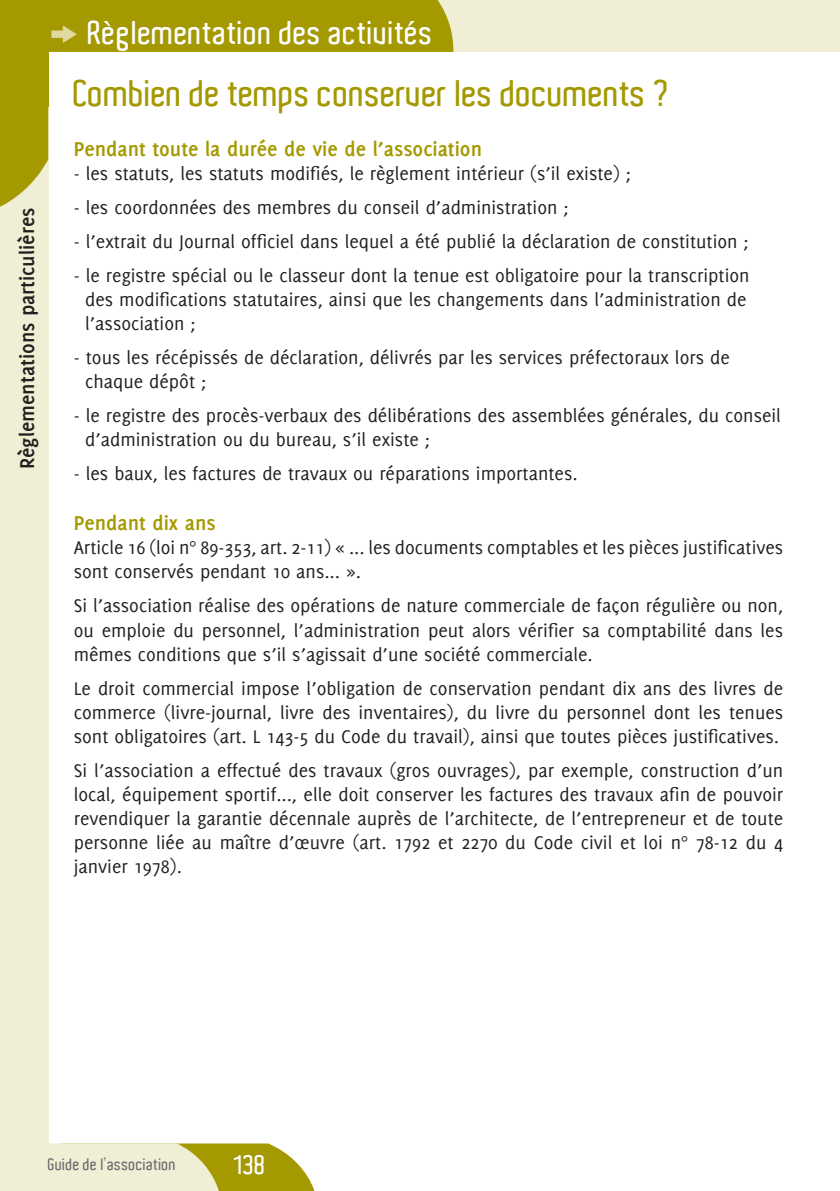
<style>
.page{position:relative;width:840px;height:1191px;background:#fff}
.page>*{position:absolute;margin:0;border:0;box-sizing:border-box;transform-origin:0 0}
.t1{font:600 36px "Aldo";color:#a49901}
.t2{font:600 32px "Aldo";letter-spacing:.01em;color:#fff}
.t3{font:600 26px "Aldo";color:#fff}
.t4{font:700 22px "Delicious";color:#a49901}
.t5{font:700 22px "Delicious";color:#231f20}
.t6{font:20px/24px "Delicious";color:#231f20}
.t7{font:600 16px "Aldo";letter-spacing:.01em;color:#6c6d70}
.s1{font-family:"Zeal";font-weight:400;color:#e0d9a1}
</style>
<div class="page">
<div style="left:0;top:0;width:48px;height:1191px;background:#f0eed4"></div>
<div style="left:0;top:0;width:839px;height:51px;background:#f0eed4"></div>
<svg style="left:0;top:0;width:453px;height:220px"></svg>
<svg style="left:48px;top:1143px;width:267px;height:48px;background:#d6d18c"></svg>
<div style="left:0;top:0;width:48px;height:106px;background:#a49901"></div>
<p class="t5" style="left:14px;top:469px;width:262px;rotate:-90deg">Règlementations particulières</p>
<h2 class="t2" style="left:48px;top:15px;width:386px"><span class="s1">k</span> Règlementation des activités</h2>
<h1 class="t1" style="left:74px;top:73px;width:597px">Combien de temps conserver les documents ?</h1>
<p class="t4" style="left:74px;top:136px;width:409px">Pendant toute la durée de vie de l’association</p>
<p class="t6" style="left:74px;top:161px;width:558px">- les statuts, les statuts modifiés, le règlement intérieur (s’il existe) ;</p>
<p class="t6" style="left:74px;top:195px;width:496px">- les coordonnées des membres du conseil d’administration ;</p>
<p class="t6" style="left:74px;top:229px;width:676px">- l’extrait du Journal officiel dans lequel a été publié la déclaration de constitution ;</p>
<p class="t6" style="left:85px;top:263px;width:665px;text-indent:-11px">- le registre spécial ou le classeur dont la tenue est obligatoire pour la transcription des modifications statutaires, ainsi que les changements dans l’administration de l’association ;</p>
<p class="t6" style="left:85px;top:345px;width:646px;text-indent:-11px">- tous les récépissés de déclaration, délivrés par les services préfectoraux lors de chaque dépôt ;</p>
<p class="t6" style="left:85px;top:403px;width:697px;text-indent:-11px">- le registre des procès-verbaux des délibérations des assemblées générales, du conseil d’administration ou du bureau, s’il existe ;</p>
<p class="t6" style="left:74px;top:461px;width:505px">- les baux, les factures de travaux ou réparations importantes.</p>
<p class="t4" style="left:74px;top:511px;width:143px">Pendant dix ans</p>
<p class="t6" style="left:74px;top:535px;width:710px">Article 16 (loi n° 89-353, art. 2-11) « ... les documents comptables et les pièces justificatives sont conservés pendant 10 ans... ».</p>
<p class="t6" style="left:74px;top:593px;width:710px;text-align:justify">Si l’association réalise des opérations de nature commerciale de façon régulière ou non, ou emploie du personnel, l’administration peut alors vérifier sa comptabilité dans les mêmes conditions que s’il s’agissait d’une société commerciale.</p>
<p class="t6" style="left:74px;top:675px;width:710px;text-align:justify">Le droit commercial impose l’obligation de conservation pendant dix ans des livres de commerce (livre-journal, livre des inventaires), du livre du personnel dont les tenues sont obligatoires (art. L 143-5 du Code du travail), ainsi que toutes pièces justificatives.</p>
<p class="t6" style="left:74px;top:757px;width:710px;text-align:justify">Si l’association a effectué des travaux (gros ouvrages), par exemple, construction d’un local, équipement sportif..., elle doit conserver les factures des travaux afin de pouvoir revendiquer la garantie décennale auprès de l’architecte, de l’entrepreneur et de toute personne liée au maître d’œuvre (art. 1792 et 2270 du Code civil et loi n° 78-12 du 4 janvier 1978).</p>
<p class="t7" style="left:48px;top:1155px;width:129px">Guide de l’association</p>
<h3 class="t3" style="left:234px;top:1150px;width:33px">138</h3>
</div>
